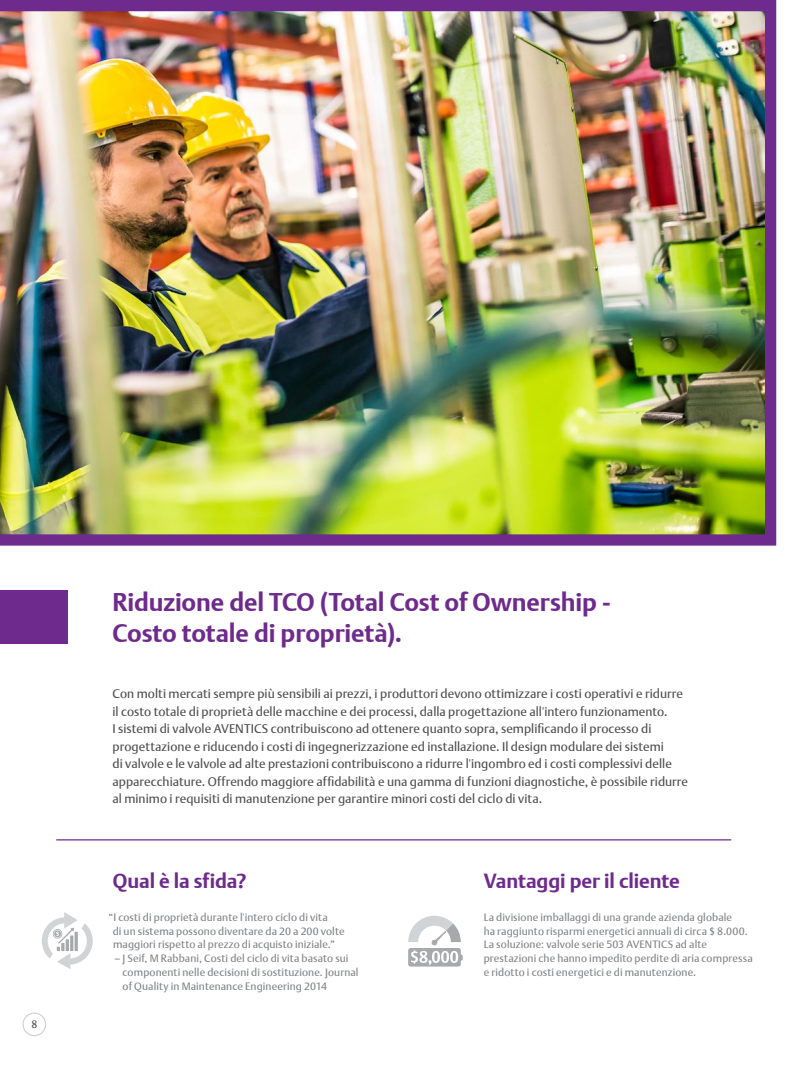
<style>
.page{position:relative;width:810px;height:1080px;background:#fff}
.page>*{position:absolute;margin:0;border:0;box-sizing:border-box;transform-origin:0 0}
.t1{font:25px/31.2px "DTL Argo T Bold";letter-spacing:-.005em;color:#6e2a8d}
.t2{font:20px "DTL Argo T Bold";letter-spacing:-.005em;color:#6e2a8d}
.t3{font:12.5px/17.5px "DTL Argo T";letter-spacing:.005em;color:#4d4d4f}
.t4{font:10.62px/13.8px "DTL Argo T";letter-spacing:.01em;color:#808285}
.t5{font:10.62px "DTL Argo T";color:#4d4d4f}
</style>
<div class="page">
<div style="left:22px;top:1012px;width:24px;height:24px;border:1px solid #d1d3d4;border-radius:50%"></div>
<div style="left:0;top:591px;width:68px;height:53px;background:#6e2a8d"></div>
<img style="left:0;top:0;width:776px;height:546px">
<svg style="left:42px;top:912px;width:51px;height:57px"></svg>
<svg style="left:408px;top:916px;width:55px;height:51px"></svg>
<hr style="left:56px;top:839px;width:675px;height:1px;background:#6e2a8d">
<p class="t5" style="left:31px;top:1018px;width:7px">8</p>
<p class="t1" style="left:112px;top:587px;width:500px">Riduzione del TCO (Total Cost of Ownership -<br>Costo totale di proprietà).</p>
<p class="t3" style="left:112px;top:685px;width:577px">Con molti mercati sempre più sensibili ai prezzi, i produttori devono ottimizzare i costi operativi e ridurre il costo totale di proprietà delle macchine e dei processi, dalla progettazione all'intero funzionamento.<br>I sistemi di valvole AVENTICS contribuiscono ad ottenere quanto sopra, semplificando il processo di progettazione e riducendo i costi di ingegnerizzazione ed installazione. Il design modulare dei sistemi<br>di valvole e le valvole ad alte prestazioni contribuiscono a ridurre l'ingombro ed i costi complessivi delle apparecchiature. Offrendo maggiore affidabilità e una gamma di funzioni diagnostiche, è possibile ridurre al minimo i requisiti di manutenzione per garantire minori costi del ciclo di vita.</p>
<p class="t2" style="left:113px;top:870px;width:135px">Qual è la sfida?</p>
<p class="t4" style="left:113px;top:910px;width:233px;text-indent:-4px">“I costi di proprietà durante l'intero ciclo di vita<br>di un sistema possono diventare da 20 a 200 volte maggiori rispetto al prezzo di acquisto iniziale.”</p>
<p class="t4" style="left:123px;top:952px;width:237px;text-indent:-8px">– J Seif, M Rabbani, Costi del ciclo di vita basato sui componenti nelle decisioni di sostituzione. Journal of Quality in Maintenance Engineering 2014</p>
<p class="t2" style="left:484px;top:870px;width:198px">Vantaggi per il cliente</p>
<p class="t4" style="left:484px;top:910px;width:271px">La divisione imballaggi di una grande azienda globale<br>ha raggiunto risparmi energetici annuali di circa $ 8.000.<br>La soluzione: valvole serie 503 AVENTICS ad alte prestazioni che hanno impedito perdite di aria compressa e ridotto i costi energetici e di manutenzione.</p>
</div>
